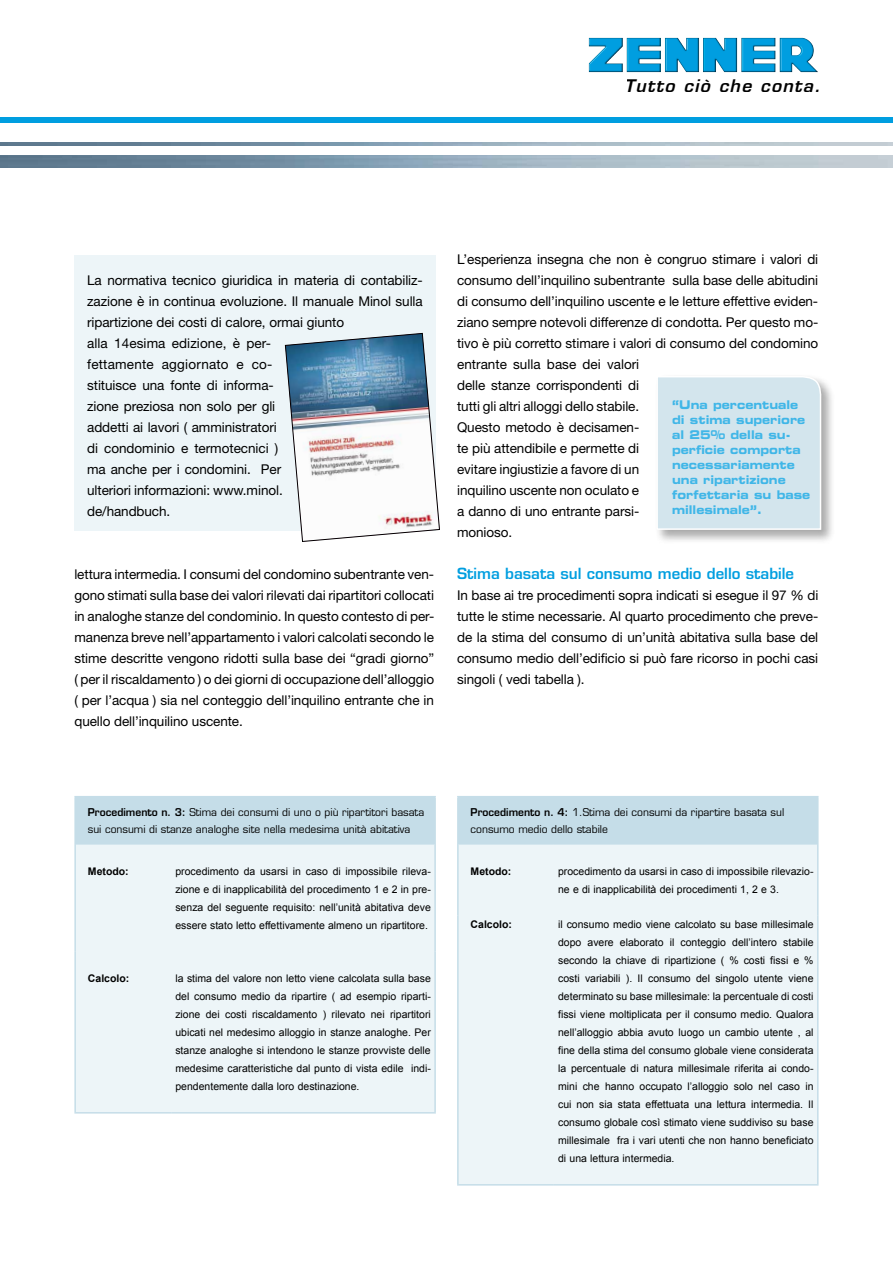
<style>
.page{position:relative;width:893px;height:1263px;background:#fff}
.page>*{position:absolute;margin:0;border:0;box-sizing:border-box;transform-origin:0 0}
.t1{font:italic 600 16.95px "Eurostile LT Std";letter-spacing:.075em;color:#000}
.t2{font:600 15px "Eurostile LT Std";color:#009ee0}
.t3{font:13.5px/21px "Helvetica Neue LT Std";letter-spacing:-.005em;color:#000;text-align:justify}
.t4{font:12px/15px "Eurostile LT Std Bold Ex 2";color:#009ee0;scale:.9 1}
.t5{font:10.5px/18px "Arial";color:#000;text-align:justify}
.t6{font:10.5px/16.5px "Eurostile LT Std";color:#000}
.t7{font:700 10.5px "Arial";color:#000}
.s1{font-weight:600}
</style>
<div class="page">
<img style="left:779px;top:38px;width:39px;height:34px">
<img style="left:0;top:155px;width:893px;height:13px">
<img style="left:0;top:142px;width:893px;height:4px">
<div style="left:0;top:117px;width:893px;height:6px;background:#009ee0"></div>
<div style="left:654px;top:374px;width:181px;height:170px;background:#000;opacity:.45"></div>
<div style="left:656px;top:374px;width:166px;height:157px;background:#d3e5ed"></div>
<div style="left:75px;top:797px;width:360px;height:47px;background:#c5dde8"></div>
<div style="left:76px;top:845px;width:358px;height:267px;background:#edf5f8"></div>
<hr style="left:434px;top:797px;width:2px;height:47px;background:#c5dde8">
<hr style="left:76px;top:843px;width:95px;height:2px;background:#c5dde8">
<hr style="left:171px;top:843px;width:263px;height:2px;background:#c5dde8">
<hr style="left:74px;top:796px;width:97px;height:1px;background:#c5dde8">
<hr style="left:74px;top:797px;width:2px;height:47px;background:#c5dde8">
<hr style="left:171px;top:796px;width:265px;height:1px;background:#c5dde8">
<hr style="left:74px;top:844px;width:2px;height:108px;background:#c5dde8">
<hr style="left:434px;top:844px;width:2px;height:108px;background:#c5dde8">
<hr style="left:74px;top:952px;width:2px;height:160px;background:#c5dde8">
<hr style="left:434px;top:952px;width:2px;height:160px;background:#c5dde8">
<hr style="left:74px;top:1112px;width:97px;height:1px;background:#c5dde8">
<hr style="left:171px;top:1112px;width:265px;height:1px;background:#c5dde8">
<div style="left:458px;top:797px;width:360px;height:47px;background:#c5dde8"></div>
<div style="left:459px;top:845px;width:358px;height:339px;background:#edf5f8"></div>
<hr style="left:817px;top:797px;width:2px;height:47px;background:#c5dde8">
<hr style="left:459px;top:843px;width:95px;height:2px;background:#c5dde8">
<hr style="left:554px;top:843px;width:263px;height:2px;background:#c5dde8">
<hr style="left:457px;top:796px;width:97px;height:1px;background:#c5dde8">
<hr style="left:457px;top:797px;width:2px;height:47px;background:#c5dde8">
<hr style="left:554px;top:796px;width:265px;height:1px;background:#c5dde8">
<hr style="left:457px;top:844px;width:2px;height:72px;background:#c5dde8">
<hr style="left:817px;top:844px;width:2px;height:72px;background:#c5dde8">
<hr style="left:457px;top:916px;width:2px;height:268px;background:#c5dde8">
<hr style="left:817px;top:916px;width:2px;height:268px;background:#c5dde8">
<hr style="left:457px;top:1184px;width:97px;height:1px;background:#c5dde8">
<hr style="left:554px;top:1184px;width:265px;height:1px;background:#c5dde8">
<div style="left:74px;top:255px;width:362px;height:275px;background:#edf5f8"></div>
<img style="left:285px;top:333px;width:155px;height:209px">
<p class="t1" style="left:625px;top:75px;width:197px">Tutto ciò che conta.</p>
<p class="t3" style="left:87px;top:270px;width:337px;text-align:left">La normativa tecnico giuridica in materia di contabiliz&shy;zazione è in continua evoluzione. Il manuale Minol sulla ripartizione dei costi di calore, ormai giunto<br>alla 14esima edizione, è per-<br>fettamente aggiornato e co-<br>stituisce una fonte di informa-<br>zione preziosa non solo per gli<br>addetti ai lavori ( amministratori<br>di condominio e termotecnici )<br>ma anche per i condomini. Per<br>ulteriori informazioni: www.minol.<br>de/handbuch.</p>
<p class="t3" style="left:74px;top:564px;width:362px">lettura intermedia. I consumi del condomino subentrante ven&shy;gono stimati sulla base dei valori rilevati dai ripartitori collocati in analoghe stanze del condominio. In questo contesto di per&shy;manenza breve nell’appartamento i valori calcolati secondo le stime descritte vengono ridotti sulla base dei “gradi giorno” ( per il riscaldamento ) o dei giorni di occupazione dell’alloggio ( per l’acqua ) sia nel conteggio dell’inquilino entrante che in quello dell’inquilino uscente.</p>
<p class="t3" style="left:457px;top:249px;width:363px;text-align:left">L’esperienza insegna che non è congruo stimare i valori di consumo dell’inquilino subentrante sulla base delle abitudini di consumo dell’inquilino uscente e le letture effettive eviden&shy;ziano sempre notevoli differenze di condotta. Per questo mo&shy;tivo è più corretto stimare i valori di consumo del condomino entrante sulla base dei valori<br>delle stanze corrispondenti di<br>tutti gli altri alloggi dello stabile.<br>Questo metodo è decisamen-<br>te più attendibile e permette di<br>evitare ingiustizie a favore di un<br>inquilino uscente non oculato e<br>a danno di uno entrante parsi-<br>monioso.</p>
<p class="t2" style="left:457px;top:564px;width:339px">Stima basata sul consumo medio dello stabile</p>
<p class="t3" style="left:457px;top:585px;width:363px">In base ai tre procedimenti sopra indicati si esegue il 97 % di tutte le stime necessarie. Al quarto procedimento che preve&shy;de la stima del consumo di un’unità abitativa sulla base del consumo medio dell’edificio si può fare ricorso in pochi casi singoli ( vedi tabella ).</p>
<p class="t4" style="left:672px;top:397px;width:155px">“Una percentuale di stima superiore al 25% della su&shy;perficie comporta necessariamente una ripartizione forfettaria su base millesimale”.</p>
<p class="t6" style="left:88px;top:804px;width:338px"><span class="s1">Procedimento n. 3:</span> Stima dei consumi di uno o più ripartitori basata sui consumi di stanze analoghe site nella medesima unità abitativa</p>
<p class="t7" style="left:88px;top:864px;width:42px">Metodo:</p>
<p class="t5" style="left:175px;top:862px;width:257px">procedimento da usarsi in caso di impossibile rileva&shy;zione e di inapplicabilità del procedimento 1 e 2 in pre&shy;senza del seguente requisito: nell’unità abitativa deve essere stato letto effettivamente almeno un ripartitore.</p>
<p class="t7" style="left:88px;top:971px;width:43px">Calcolo:</p>
<p class="t5" style="left:175px;top:969px;width:257px">la stima del valore non letto viene calcolata sulla base del consumo medio da ripartire ( ad esempio riparti&shy;zione dei costi riscaldamento ) rilevato nei ripartitori ubicati nel medesimo alloggio in stanze analoghe. Per stanze analoghe si intendono le stanze provviste delle medesime caratteristiche dal punto di vista edile indi&shy;pendentemente dalla loro destinazione.</p>
<p class="t6" style="left:471px;top:804px;width:315px"><span class="s1">Procedimento n. 4:</span> 1.Stima dei consumi da ripartire basata sul consumo medio dello stabile</p>
<p class="t7" style="left:471px;top:864px;width:42px">Metodo:</p>
<p class="t5" style="left:558px;top:862px;width:257px">procedimento da usarsi in caso di impossibile rilevazio&shy;ne e di inapplicabilità dei procedimenti 1, 2 e 3.</p>
<p class="t7" style="left:471px;top:917px;width:43px">Calcolo:</p>
<p class="t5" style="left:558px;top:915px;width:257px">il consumo medio viene calcolato su base millesimale dopo avere elaborato il conteggio dell’intero stabile secondo la chiave di ripartizione ( % costi fissi e % costi variabili ). Il consumo del singolo utente viene determinato su base millesimale: la percentuale di costi fissi viene moltiplicata per il consumo medio. Qualora nell’alloggio abbia avuto luogo un cambio utente , al fine della stima del consumo globale viene considerata la percentuale di natura millesimale riferita ai condo&shy;mini che hanno occupato l’alloggio solo nel caso in cui non sia stata effettuata una lettura intermedia. Il consumo globale così stimato viene suddiviso su base millesimale fra i vari utenti che non hanno beneficiato di una lettura intermedia.</p>
</div>
